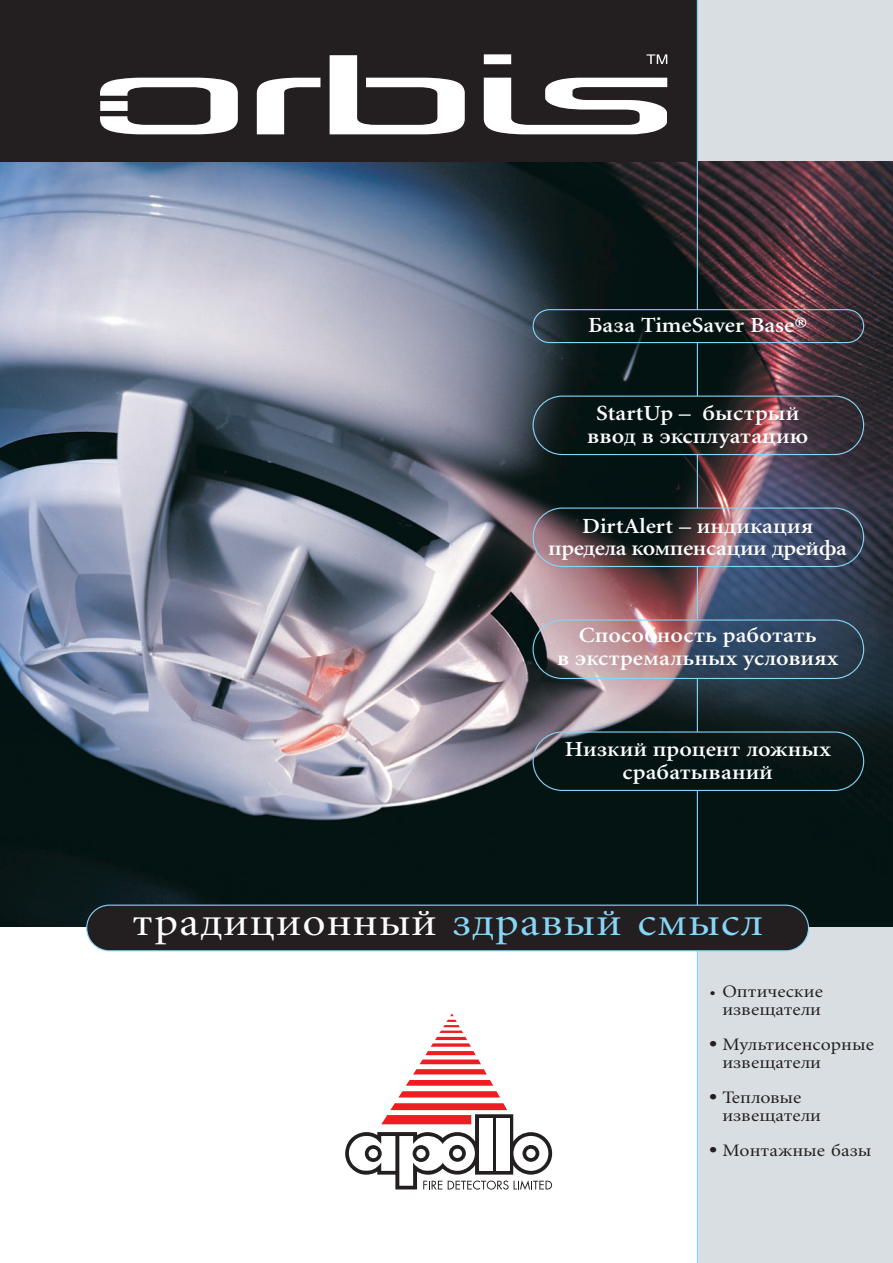
<style>
.page{position:relative;width:893px;height:1263px;background:#fff}
.page>*{position:absolute;margin:0;border:0;box-sizing:border-box;transform-origin:0 0}
.t1{font:40.5px "Minion Cyr";letter-spacing:.025em;color:#fff;scale:1.11 1}
.t2{font:600 21.6px/22.5px "Minion Cyr";color:#fff;text-align:center;scale:1.11 1}
.t3{font:600 21.6px/22.5px "Minion Cyr";letter-spacing:-.02em;color:#fff;text-align:center;scale:1.11 1}
.t4{font:17.55px/18px "Minion Cyr";color:#231f20;scale:1.11 1}
.s1{color:#86d6f7}
.s2{font-weight:600}
.s3{font-family:"Helvetica"}
</style>
<div class="page">
<div style="left:697px;top:0;width:196px;height:1263px;background:#d8dee2"></div>
<img style="left:0;top:162px;width:893px;height:764px">
<div style="left:0;top:0;width:697px;height:162px;background:#231f20"></div>
<svg style="left:413px;top:1013px;width:74px;height:61px"></svg>
<svg style="left:398px;top:1080px;width:102px;height:17px"></svg>
<svg style="left:345px;top:1103px;width:207px;height:87px"></svg>
<svg style="left:100px;top:54px;width:567px;height:80px"></svg>
<hr style="left:697px;top:0;width:1px;height:310px;background:#86d6f7">
<svg style="left:532px;top:309px;width:332px;height:34px;background:#2f3036"></svg>
<svg style="left:532px;top:396px;width:332px;height:59px;background:#2b2b2f"></svg>
<svg style="left:532px;top:507px;width:332px;height:60px;background:#4a4856"></svg>
<svg style="left:532px;top:731px;width:332px;height:60px;background:#0f2021"></svg>
<svg style="left:532px;top:619px;width:332px;height:60px;background:#6b6979"></svg>
<hr style="left:697px;top:790px;width:1px;height:473px;background:#86d6f7">
<hr style="left:697px;top:343px;width:1px;height:53px;background:#86d6f7">
<hr style="left:697px;top:455px;width:1px;height:53px;background:#86d6f7">
<hr style="left:697px;top:567px;width:1px;height:53px;background:#86d6f7">
<hr style="left:697px;top:678px;width:1px;height:54px;background:#86d6f7">
<svg style="left:86px;top:904px;width:723px;height:47px;background:#28282a"></svg>
<p class="t2" style="left:588px;top:315px;width:199px">База TimeSaver Base®</p>
<p class="t2" style="left:587px;top:404px;width:201px">StartUp – быстрый ввод в эксплуатацию</p>
<p class="t3" style="left:548px;top:516px;width:271px">DirtAlert – индикация предела компенсации дрейфа</p>
<p class="t2" style="left:557px;top:626px;width:255px">Способность работать<br>в экстремальных условиях</p>
<p class="t2" style="left:565px;top:740px;width:241px">Низкий процент ложных срабатываний</p>
<h1 class="t1" style="left:133px;top:906px;width:569px">традиционный <span class="s1">здравый смысл</span></h1>
<p class="t4" style="left:710px;top:984px;width:104px;text-align:right"><span class="s2">•</span> Оптические извещатели</p>
<p class="t4" style="left:722px;top:1037px;width:138px;text-indent:-13px"><span class="s3">•</span> Мультисенсорные извещатели</p>
<p class="t4" style="left:722px;top:1090px;width:90px;text-indent:-13px"><span class="s3">•</span> Тепловые извещатели</p>
<p class="t4" style="left:710px;top:1143px;width:147px"><span class="s3">•</span> Монтажные базы</p>
</div>
